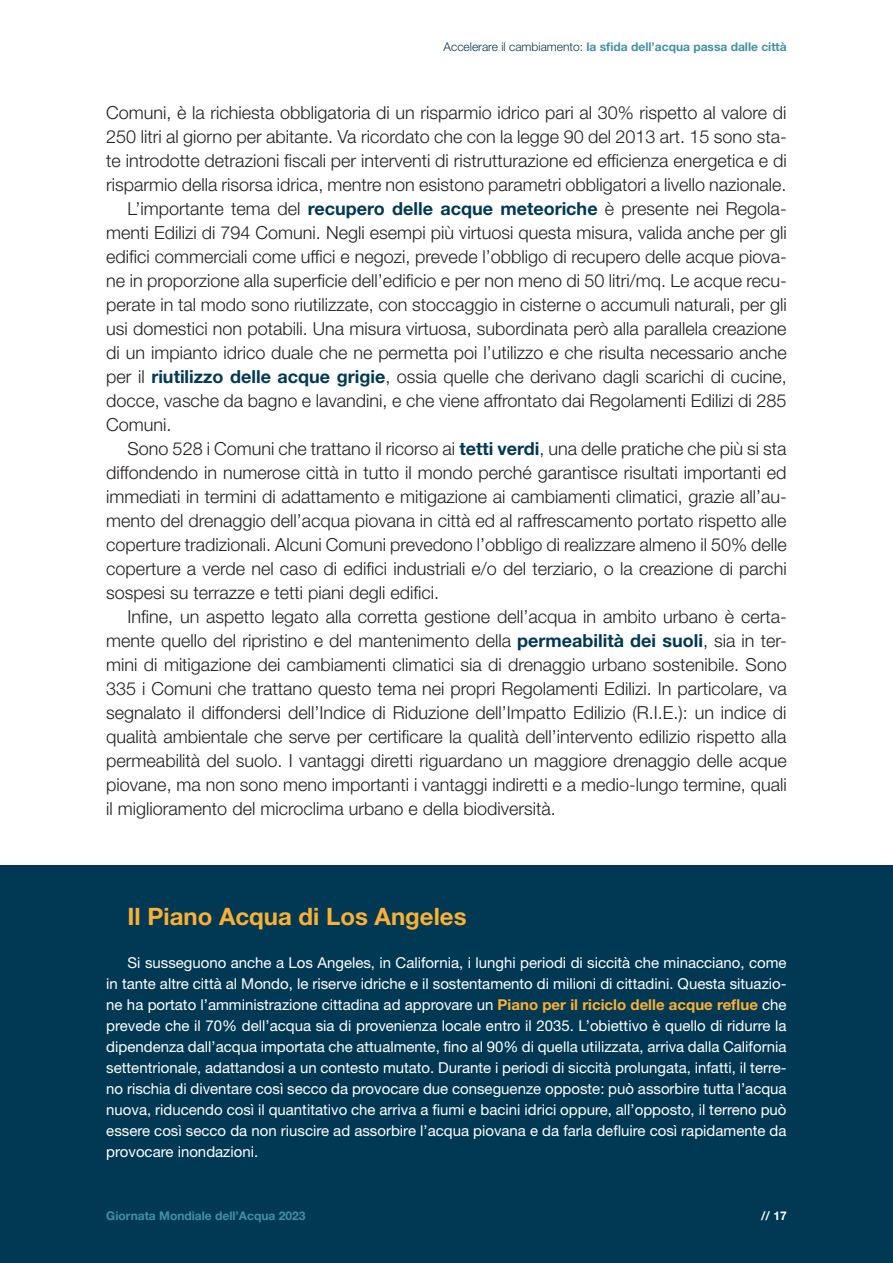
<style>
.page{position:relative;width:893px;height:1263px;background:#fff}
.page>*{position:absolute;margin:0;border:0;box-sizing:border-box;transform-origin:0 0}
.titolo_box{font:700 24px "Helvetica Neue LT Std";color:#fbb033}
.testo{font:300 18px/24px "Helvetica Neue LT Std";color:#231f20;text-align:justify}
.testo-2{font:15px/21px "Helvetica Neue LT Std";color:#fff;text-align:justify}
.t1{font:700 12px "Helvetica Neue LT Std";color:#4091a4}
.t2{font:700 12px "Helvetica Neue LT Std";color:#fff}
.s1{font-weight:300;color:#013954}
.s2{font-weight:700;color:#013954}
.s3{font-weight:700;color:#fbb033}
</style>
<div class="page">
<div style="left:0;top:866px;width:893px;height:397px;background:#013954"></div>
<p class="t1" style="left:444px;top:39px;width:345px"><span class="s1">Accelerare il cambiamento:</span> la sfida dell’acqua passa dalle città</p>
<p class="testo" style="left:106px;top:100px;width:682px">Comuni, è la richiesta obbligatoria di un risparmio idrico pari al 30% rispetto al valore di 250 litri al giorno per abitante. Va ricordato che con la legge 90 del 2013 art. 15 sono sta&shy;te introdotte detrazioni fiscali per interventi di ristrutturazione ed efficienza energetica e di risparmio della risorsa idrica, mentre non esistono parametri obbligatori a livello nazionale.</p>
<p class="testo" style="left:106px;top:196px;width:682px;text-indent:21px">L’importante tema del <span class="s2">recupero delle acque meteoriche</span> è presente nei Regola&shy;menti Edilizi di 794 Comuni. Negli esempi più virtuosi questa misura, valida anche per gli edifici commerciali come uffici e negozi, prevede l’obbligo di recupero delle acque piova&shy;ne in proporzione alla superficie dell’edificio e per non meno di 50 litri/mq. Le acque recu&shy;perate in tal modo sono riutilizzate, con stoccaggio in cisterne o accumuli naturali, per gli usi domestici non potabili. Una misura virtuosa, subordinata però alla parallela creazione di un impianto idrico duale che ne permetta poi l’utilizzo e che risulta necessario anche per il <span class="s2">riutilizzo delle acque grigie</span>, ossia quelle che derivano dagli scarichi di cucine, docce, vasche da bagno e lavandini, e che viene affrontato dai Regolamenti Edilizi di 285<br>Comuni.</p>
<p class="testo" style="left:106px;top:436px;width:682px;text-indent:21px">Sono 528 i Comuni che trattano il ricorso ai <span class="s2">tetti verdi</span>, una delle pratiche che più si sta diffondendo in numerose città in tutto il mondo perché garantisce risultati importanti ed immediati in termini di adattamento e mitigazione ai cambiamenti climatici, grazie all’au&shy;mento del drenaggio dell’acqua piovana in città ed al raffrescamento portato rispetto alle coperture tradizionali. Alcuni Comuni prevedono l’obbligo di realizzare almeno il 50% delle coperture a verde nel caso di edifici industriali e/o del terziario, o la creazione di parchi sospesi su terrazze e tetti piani degli edifici.</p>
<p class="testo" style="left:106px;top:604px;width:682px;text-indent:21px">Infine, un aspetto legato alla corretta gestione dell’acqua in ambito urbano è certa&shy;mente quello del ripristino e del mantenimento della <span class="s2">permeabilità dei suoli</span>, sia in ter&shy;mini di mitigazione dei cambiamenti climatici sia di drenaggio urbano sostenibile. Sono 335 i Comuni che trattano questo tema nei propri Regolamenti Edilizi. In particolare, va segnalato il diffondersi dell’Indice di Riduzione dell’Impatto Edilizio (R.I.E.): un indice di qualità ambientale che serve per certificare la qualità dell’intervento edilizio rispetto alla permeabilità del suolo. I vantaggi diretti riguardano un maggiore drenaggio delle acque piovane, ma non sono meno importanti i vantaggi indiretti e a medio-lungo termine, quali il miglioramento del microclima urbano e della biodiversità.</p>
<p class="titolo_box" style="left:128px;top:902px;width:341px">Il Piano Acqua di Los Angeles</p>
<p class="testo-2" style="left:106px;top:952px;width:682px;text-indent:21px">Si susseguono anche a Los Angeles, in California, i lunghi periodi di siccità che minacciano, come in tante altre città al Mondo, le riserve idriche e il sostentamento di milioni di cittadini. Questa situazio&shy;ne ha portato l’amministrazione cittadina ad approvare un <span class="s3">Piano per il riciclo delle acque reflue</span> che prevede che il 70% dell’acqua sia di provenienza locale entro il 2035. L’obiettivo è quello di ridurre la dipendenza dall’acqua importata che attualmente, fino al 90% di quella utilizzata, arriva dalla California settentrionale, adattandosi a un contesto mutato. Durante i periodi di siccità prolungata, infatti, il terre&shy;no rischia di diventare così secco da provocare due conseguenze opposte: può assorbire tutta l’acqua nuova, riducendo così il quantitativo che arriva a fiumi e bacini idrici oppure, all’opposto, il terreno può essere così secco da non riuscire ad assorbire l’acqua piovana e da farla defluire così rapidamente da provocare inondazioni.</p>
<p class="t1" style="left:106px;top:1209px;width:201px">Giornata Mondiale dell’Acqua 2023</p>
<p class="t2" style="left:761px;top:1209px;width:27px">// 17</p>
</div>
